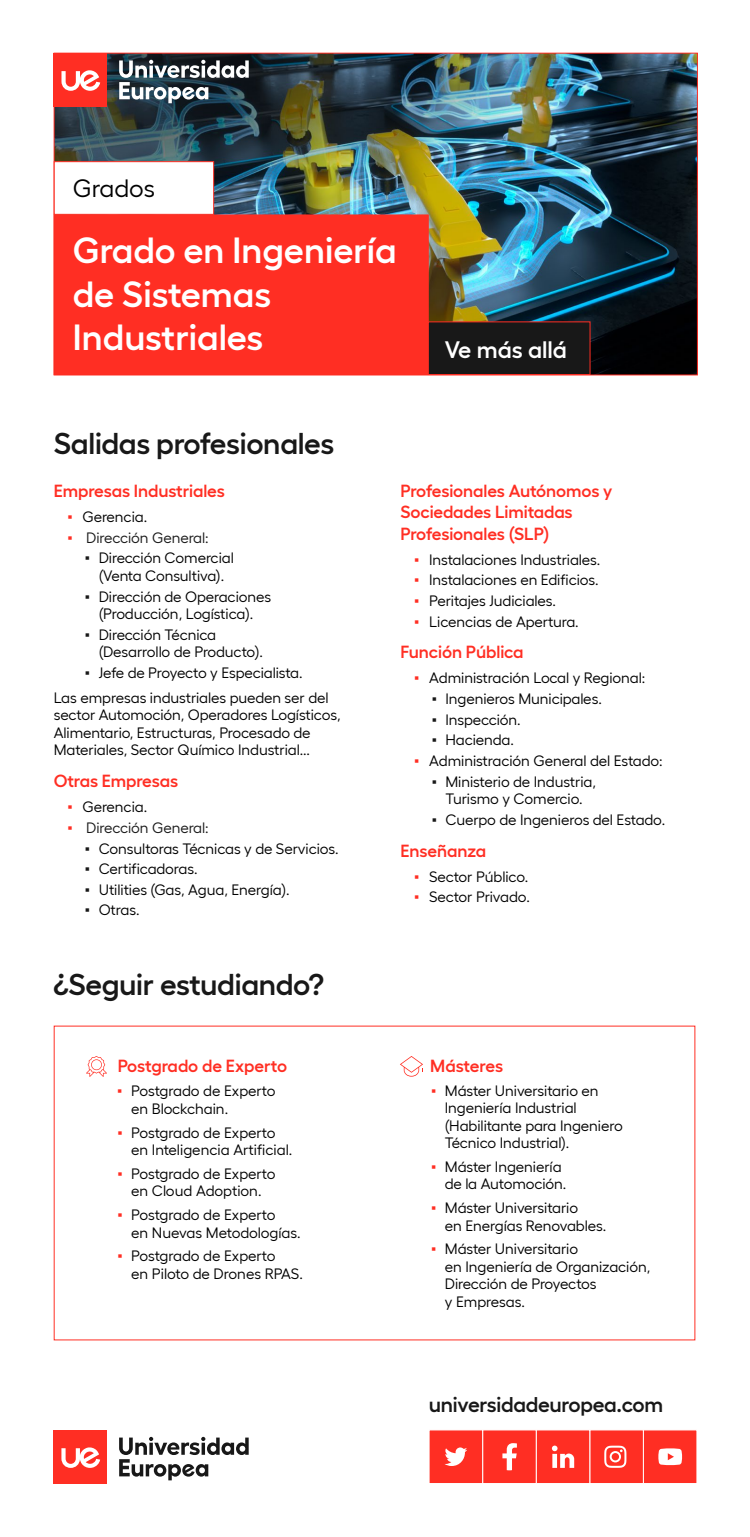
<style>
.page{position:relative;width:750px;height:1537px;background:#fff}
.page>*{position:absolute;margin:0;border:0;box-sizing:border-box;transform-origin:0 0}
.t1{font:600 36.25px/43.5px "Hellix";color:#fff}
.t2{font:600 30px "Hellix";letter-spacing:-.01em;color:#181818}
.t3{font:25px "Hellix";color:#000}
.t4{font:600 23.75px "Hellix";color:#fff}
.t5{font:600 21.25px "Hellix";letter-spacing:-.01em;color:#181818}
.t6{font:600 17.5px/21.2px "Hellix";letter-spacing:-.005em;color:#ff2e23}
.t7{font:15px/17.5px "Hellix";letter-spacing:-.005em;color:#000}
.t8{font:15px "Hellix";letter-spacing:-.005em;color:#181818}
.s1{font-family:"Arial";color:#ff2e23}
.s2{font-family:"Arial";color:#181818}
</style>
<div class="page">
<img style="left:56px;top:55px;width:640px;height:318px">
<div style="left:643px;top:1429px;width:54px;height:54px;background:#ff2e23"></div>
<svg style="left:658px;top:1448px;width:24px;height:16px"></svg>
<div style="left:589px;top:1429px;width:55px;height:54px;background:#ff2e23;border:1px solid #fff"></div>
<svg style="left:604px;top:1445px;width:22px;height:22px"></svg>
<div style="left:536px;top:1429px;width:54px;height:54px;background:#ff2e23;border:1px solid #fff"></div>
<svg style="left:552px;top:1445px;width:22px;height:22px"></svg>
<div style="left:482px;top:1429px;width:55px;height:54px;background:#ff2e23;border:1px solid #fff"></div>
<svg style="left:502px;top:1443px;width:15px;height:27px"></svg>
<div style="left:429px;top:1429px;width:54px;height:54px;background:#ff2e23;border:1px solid #fff"></div>
<svg style="left:445px;top:1447px;width:22px;height:18px"></svg>
<div style="left:54px;top:53px;width:53px;height:54px;background:#ff2e23"></div>
<svg style="left:61px;top:70px;width:39px;height:21px"></svg>
<svg style="left:119px;top:60px;width:130px;height:43px"></svg>
<div style="left:54px;top:1430px;width:53px;height:53px;background:#ff2e23"></div>
<svg style="left:61px;top:1447px;width:39px;height:20px"></svg>
<svg style="left:119px;top:1436px;width:130px;height:44px"></svg>
<svg style="left:86px;top:1056px;width:21px;height:20px"></svg>
<svg style="left:400px;top:1056px;width:23px;height:20px"></svg>
<div style="left:54px;top:214px;width:375px;height:161px;background:#ff2e23;border:1px solid #ff2e23"></div>
<div style="left:428px;top:321px;width:163px;height:54px;background:#181818;border:1px solid #ff2e23"></div>
<div style="left:54px;top:161px;width:160px;height:54px;background:#fff;border:1px solid #ff2e23"></div>
<h3 class="t3" style="left:73px;top:169px;width:84px">Grados</h3>
<h1 class="t1" style="left:73px;top:225px;width:325px">Grado en Ingeniería de Sistemas<br>Industriales</h1>
<h2 class="t2" style="left:54px;top:420px;width:282px">Salidas profesionales</h2>
<h3 class="t4" style="left:445px;top:330px;width:124px">Ve más allá</h3>
<p class="t6" style="left:54px;top:478px;width:173px">Empresas Industriales</p>
<p class="t7" style="left:67px;top:506px;width:81px"><span class="s1">▪</span> Gerencia.</p>
<p class="t8" style="left:67px;top:526px;width:143px"><span class="s1">▪</span> Dirección General:</p>
<p class="t7" style="left:85px;top:548px;width:150px;text-align:center"><span class="s2">▪</span> Dirección Comercial (Venta Consultiva).</p>
<p class="t7" style="left:85px;top:586px;width:188px;text-align:center"><span class="s2">▪</span> Dirección de Operaciones (Producción, Logística).</p>
<p class="t7" style="left:99px;top:624px;width:166px;text-indent:-14px"><span class="s2">▪</span> Dirección Técnica (Desarrollo de Producto).</p>
<p class="t7" style="left:54px;top:658px;width:276px;line-height:25px;text-align:center"><span class="s2">▪</span> Jefe de Proyecto y Especialista.<br>Las empresas industriales pueden ser del</p>
<p class="t7" style="left:54px;top:705px;width:289px">sector Automoción, Operadores Logísticos,<br>Alimentario, Estructuras, Procesado de<br>Materiales, Sector Químico Industrial...</p>
<p class="t6" style="left:54px;top:768px;width:126px">Otras Empresas</p>
<p class="t7" style="left:67px;top:796px;width:81px"><span class="s1">▪</span> Gerencia.</p>
<p class="t8" style="left:67px;top:816px;width:143px"><span class="s1">▪</span> Dirección General:</p>
<p class="t7" style="left:85px;top:838px;width:255px"><span class="s2">▪</span> Consultoras Técnicas y de Servicios.</p>
<p class="t7" style="left:85px;top:858px;width:114px"><span class="s2">▪</span> Certificadoras.</p>
<p class="t7" style="left:85px;top:879px;width:206px"><span class="s2">▪</span> Utilities (Gas, Agua, Energía).</p>
<p class="t7" style="left:85px;top:900px;width:56px"><span class="s2">▪</span> Otras.</p>
<h2 class="t2" style="left:54px;top:960px;width:272px">¿Seguir estudiando?</h2>
<p class="t6" style="left:118px;top:1053px;width:171px">Postgrado de Experto</p>
<p class="t7" style="left:131px;top:1080px;width:146px;text-indent:-14px"><span class="s1">▪</span> Postgrado de Experto en Blockchain.</p>
<p class="t7" style="left:131px;top:1121px;width:163px;text-indent:-14px"><span class="s1">▪</span> Postgrado de Experto en Inteligencia Artificial.</p>
<p class="t7" style="left:117px;top:1163px;width:160px;text-align:center"><span class="s1">▪</span> Postgrado de Experto en Cloud Adoption.</p>
<p class="t7" style="left:131px;top:1204px;width:171px;text-indent:-14px"><span class="s1">▪</span> Postgrado de Experto<br>en Nuevas Metodologías.</p>
<p class="t7" style="left:131px;top:1245px;width:173px;text-indent:-14px"><span class="s1">▪</span> Postgrado de Experto<br>en Piloto de Drones RPAS.</p>
<p class="t6" style="left:400px;top:478px;width:213px">Profesionales Autónomos y<br>Sociedades Limitadas<br>Profesionales (SLP)</p>
<p class="t7" style="left:414px;top:549px;width:188px"><span class="s1">▪</span> Instalaciones Industriales.</p>
<p class="t7" style="left:414px;top:570px;width:186px"><span class="s1">▪</span> Instalaciones en Edificios.</p>
<p class="t7" style="left:414px;top:590px;width:143px"><span class="s1">▪</span> Peritajes Judiciales.</p>
<p class="t7" style="left:414px;top:611px;width:166px"><span class="s1">▪</span> Licencias de Apertura.</p>
<p class="t6" style="left:400px;top:639px;width:125px">Función Pública</p>
<p class="t7" style="left:414px;top:668px;width:233px"><span class="s1">▪</span> Administración Local y Regional:</p>
<p class="t7" style="left:432px;top:688px;width:172px"><span class="s2">▪</span> Ingenieros Municipales.</p>
<p class="t7" style="left:432px;top:709px;width:91px"><span class="s2">▪</span> Inspección.</p>
<p class="t7" style="left:432px;top:730px;width:84px"><span class="s2">▪</span> Hacienda.</p>
<p class="t7" style="left:414px;top:750px;width:250px"><span class="s1">▪</span> Administración General del Estado:</p>
<p class="t7" style="left:432px;top:771px;width:166px;text-align:center"><span class="s2">▪</span> Ministerio de Industria,<br>Turismo y Comercio.</p>
<p class="t7" style="left:432px;top:809px;width:235px"><span class="s2">▪</span> Cuerpo de Ingenieros del Estado.</p>
<p class="t6" style="left:400px;top:838px;width:87px">Enseñanza</p>
<p class="t7" style="left:414px;top:866px;width:116px"><span class="s1">▪</span> Sector Público.</p>
<p class="t7" style="left:414px;top:886px;width:117px"><span class="s1">▪</span> Sector Privado.</p>
<p class="t6" style="left:430px;top:1053px;width:74px">Másteres</p>
<p class="t7" style="left:445px;top:1080px;width:179px;text-indent:-14px"><span class="s1">▪</span> Máster Universitario en<br>Ingeniería Industrial (Habilitante para Ingeniero<br>Técnico Industrial).</p>
<p class="t7" style="left:445px;top:1156px;width:123px;text-indent:-14px"><span class="s1">▪</span> Máster Ingeniería de la Automoción.</p>
<p class="t7" style="left:445px;top:1197px;width:163px;text-indent:-14px"><span class="s1">▪</span> Máster Universitario<br>en Energías Renovables.</p>
<p class="t7" style="left:445px;top:1238px;width:207px;text-indent:-14px"><span class="s1">▪</span> Máster Universitario<br>en Ingeniería de Organización,<br>Dirección de Proyectos<br>y Empresas.</p>
<h3 class="t5" style="left:429px;top:1387px;width:236px">universidadeuropea.com</h3>
</div>
